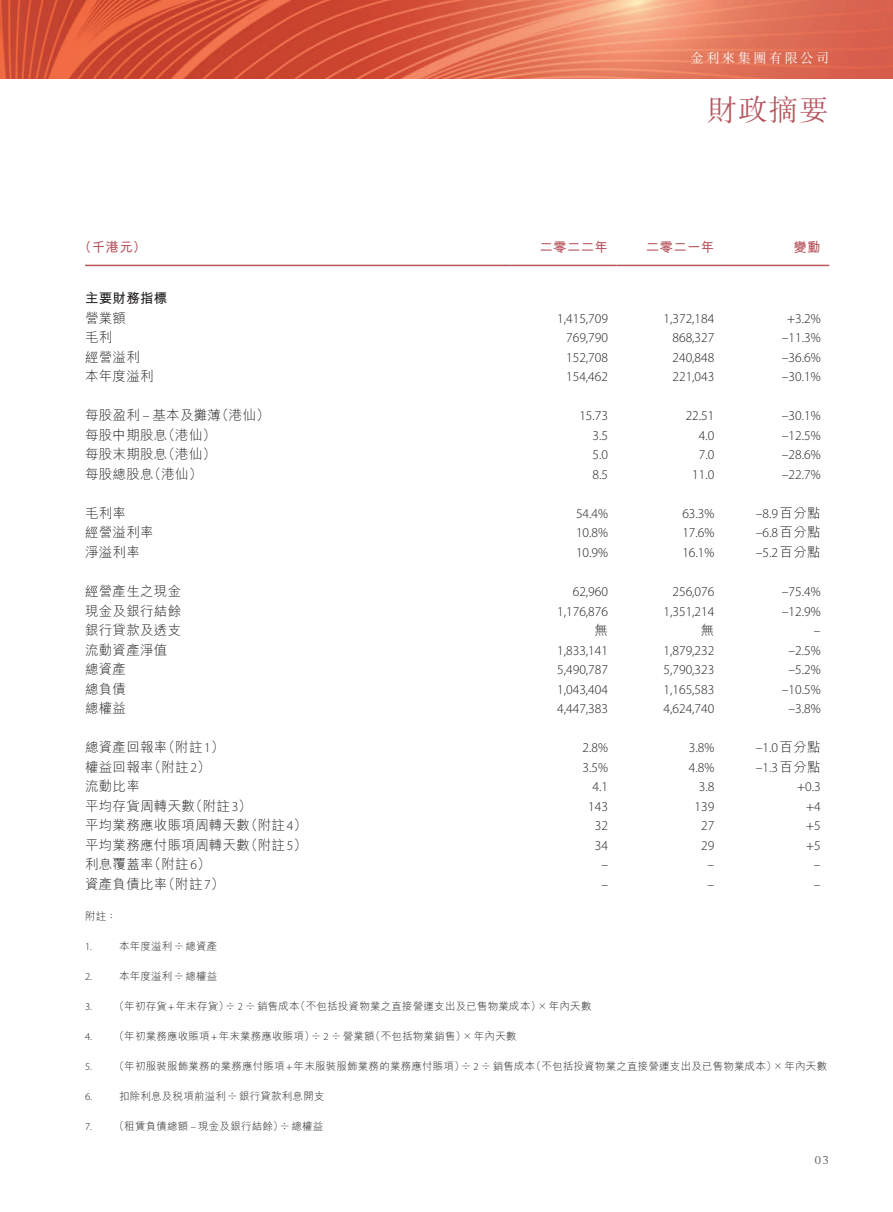
<style>
.page{position:relative;width:893px;height:1212px;background:#fff}
.page>*{position:absolute;margin:0;border:0;box-sizing:border-box;transform-origin:0 0}
.t1{font:300 30px "M Sung HK";color:#b7555f}
._50_Table_txt{font:300 13.5px "Myriad Pro";color:#231f20}
._50_Table_txt-2{font:300 13.5px "M Hei HK";letter-spacing:.02em;color:#231f20}
._50_Table_txt-3{font:700 13.5px "M Hei HK";letter-spacing:.02em;color:#b7555f}
.t2{font:300 13.5px "M Sung HK";letter-spacing:.16em;color:#fff}
._50_Table_txt-4{font:700 13.5px "M Hei HK";letter-spacing:.02em;color:#231f20}
.t3{font:11.25px "Berling LT Std";color:#57585a}
._06_Notes{font:300 10.5px "M Hei HK";letter-spacing:.02em;color:#231f20}
._06_Notes-2{font:300 10.5px "Myriad Pro";color:#231f20}
.s1{font-family:"Myriad Pro"}
.s2{font-family:"M Hei HK"}
</style>
<div class="page">
<img style="left:0;top:0;width:893px;height:79px">
<hr style="left:85px;top:265px;width:425px;height:1px;background:#b7555f">
<hr style="left:510px;top:265px;width:107px;height:1px;background:#b7555f">
<hr style="left:617px;top:265px;width:106px;height:1px;background:#b7555f">
<hr style="left:723px;top:265px;width:106px;height:1px;background:#b7555f">
<p class="t2" style="left:690px;top:49px;width:140px">金利來集團有限公司</p>
<p class="t1" style="left:707px;top:88px;width:124px">財政摘要</p>
<p class="_50_Table_txt-3" style="left:78px;top:237px;width:70px">（千港元）</p>
<p class="_50_Table_txt-3" style="left:539px;top:237px;width:70px">二零二二年</p>
<p class="_50_Table_txt-3" style="left:646px;top:237px;width:70px">二零二一年</p>
<p class="_50_Table_txt-3" style="left:793px;top:237px;width:29px">變動</p>
<p class="_50_Table_txt-4" style="left:85px;top:289px;width:84px">主要財務指標</p>
<p class="_50_Table_txt-2" style="left:85px;top:311px;width:43px">營業額</p>
<p class="_50_Table_txt" style="left:557px;top:310px;width:52px">1,415,709</p>
<p class="_50_Table_txt" style="left:664px;top:310px;width:52px">1,372,184</p>
<p class="_50_Table_txt" style="left:787px;top:310px;width:35px">+3.2%</p>
<p class="_50_Table_txt-2" style="left:85px;top:331px;width:29px">毛利</p>
<p class="_50_Table_txt" style="left:566px;top:330px;width:43px">769,790</p>
<p class="_50_Table_txt" style="left:672px;top:330px;width:43px">868,327</p>
<p class="_50_Table_txt" style="left:782px;top:330px;width:40px">–11.3%</p>
<p class="_50_Table_txt-2" style="left:85px;top:350px;width:56px">經營溢利</p>
<p class="_50_Table_txt" style="left:566px;top:349px;width:43px">152,708</p>
<p class="_50_Table_txt" style="left:672px;top:349px;width:43px">240,848</p>
<p class="_50_Table_txt" style="left:782px;top:349px;width:40px">–36.6%</p>
<p class="_50_Table_txt-2" style="left:85px;top:370px;width:70px">本年度溢利</p>
<p class="_50_Table_txt" style="left:566px;top:369px;width:43px">154,462</p>
<p class="_50_Table_txt" style="left:672px;top:369px;width:43px">221,043</p>
<p class="_50_Table_txt" style="left:782px;top:369px;width:40px">–30.1%</p>
<p class="_50_Table_txt-2" style="left:85px;top:409px;width:186px">每股盈利 <span class="s1">–</span> 基本及攤薄（港仙）</p>
<p class="_50_Table_txt" style="left:579px;top:408px;width:30px">15.73</p>
<p class="_50_Table_txt" style="left:686px;top:408px;width:30px">22.51</p>
<p class="_50_Table_txt" style="left:782px;top:408px;width:40px">–30.1%</p>
<p class="_50_Table_txt-2" style="left:85px;top:428px;width:132px">每股中期股息（港仙）</p>
<p class="_50_Table_txt" style="left:593px;top:427px;width:17px">3.5</p>
<p class="_50_Table_txt" style="left:699px;top:427px;width:17px">4.0</p>
<p class="_50_Table_txt" style="left:782px;top:427px;width:40px">–12.5%</p>
<p class="_50_Table_txt-2" style="left:85px;top:448px;width:132px">每股末期股息（港仙）</p>
<p class="_50_Table_txt" style="left:593px;top:447px;width:17px">5.0</p>
<p class="_50_Table_txt" style="left:699px;top:447px;width:17px">7.0</p>
<p class="_50_Table_txt" style="left:782px;top:447px;width:40px">–28.6%</p>
<p class="_50_Table_txt-2" style="left:85px;top:467px;width:119px">每股總股息（港仙）</p>
<p class="_50_Table_txt" style="left:593px;top:466px;width:17px">8.5</p>
<p class="_50_Table_txt" style="left:692px;top:466px;width:24px">11.0</p>
<p class="_50_Table_txt" style="left:782px;top:466px;width:40px">–22.7%</p>
<p class="_50_Table_txt-2" style="left:85px;top:506px;width:43px">毛利率</p>
<p class="_50_Table_txt" style="left:576px;top:505px;width:34px">54.4%</p>
<p class="_50_Table_txt" style="left:682px;top:505px;width:34px">63.3%</p>
<p class="_50_Table_txt" style="left:756px;top:505px;width:67px">–8.9<span class="s2">百分點</span></p>
<p class="_50_Table_txt-2" style="left:85px;top:526px;width:70px">經營溢利率</p>
<p class="_50_Table_txt" style="left:576px;top:525px;width:34px">10.8%</p>
<p class="_50_Table_txt" style="left:682px;top:525px;width:34px">17.6%</p>
<p class="_50_Table_txt" style="left:756px;top:525px;width:67px">–6.8<span class="s2">百分點</span></p>
<p class="_50_Table_txt-2" style="left:85px;top:545px;width:56px">淨溢利率</p>
<p class="_50_Table_txt" style="left:576px;top:544px;width:34px">10.9%</p>
<p class="_50_Table_txt" style="left:682px;top:544px;width:34px">16.1%</p>
<p class="_50_Table_txt" style="left:756px;top:544px;width:67px">–5.2<span class="s2">百分點</span></p>
<p class="_50_Table_txt-2" style="left:85px;top:584px;width:98px">經營產生之現金</p>
<p class="_50_Table_txt" style="left:573px;top:583px;width:37px">62,960</p>
<p class="_50_Table_txt" style="left:672px;top:583px;width:43px">256,076</p>
<p class="_50_Table_txt" style="left:782px;top:583px;width:40px">–75.4%</p>
<p class="_50_Table_txt-2" style="left:85px;top:604px;width:98px">現金及銀行結餘</p>
<p class="_50_Table_txt" style="left:557px;top:603px;width:52px">1,176,876</p>
<p class="_50_Table_txt" style="left:664px;top:603px;width:52px">1,351,214</p>
<p class="_50_Table_txt" style="left:782px;top:603px;width:40px">–12.9%</p>
<p class="_50_Table_txt-2" style="left:85px;top:623px;width:98px">銀行貸款及透支</p>
<p class="_50_Table_txt-2" style="left:595px;top:623px;width:15px">無</p>
<p class="_50_Table_txt-2" style="left:701px;top:623px;width:15px">無</p>
<p class="_50_Table_txt" style="left:814px;top:622px;width:8px">–</p>
<p class="_50_Table_txt-2" style="left:85px;top:643px;width:84px">流動資產淨值</p>
<p class="_50_Table_txt" style="left:557px;top:642px;width:52px">1,833,141</p>
<p class="_50_Table_txt" style="left:664px;top:642px;width:52px">1,879,232</p>
<p class="_50_Table_txt" style="left:788px;top:642px;width:34px">–2.5%</p>
<p class="_50_Table_txt-2" style="left:85px;top:662px;width:43px">總資產</p>
<p class="_50_Table_txt" style="left:557px;top:661px;width:52px">5,490,787</p>
<p class="_50_Table_txt" style="left:664px;top:661px;width:52px">5,790,323</p>
<p class="_50_Table_txt" style="left:788px;top:661px;width:34px">–5.2%</p>
<p class="_50_Table_txt-2" style="left:85px;top:682px;width:43px">總負債</p>
<p class="_50_Table_txt" style="left:557px;top:681px;width:52px">1,043,404</p>
<p class="_50_Table_txt" style="left:664px;top:681px;width:52px">1,165,583</p>
<p class="_50_Table_txt" style="left:782px;top:681px;width:40px">–10.5%</p>
<p class="_50_Table_txt-2" style="left:85px;top:701px;width:43px">總權益</p>
<p class="_50_Table_txt" style="left:557px;top:700px;width:52px">4,447,383</p>
<p class="_50_Table_txt" style="left:664px;top:700px;width:52px">4,624,740</p>
<p class="_50_Table_txt" style="left:788px;top:700px;width:34px">–3.8%</p>
<p class="_50_Table_txt-2" style="left:85px;top:740px;width:141px">總資產回報率（附註<span class="s1">1</span>）</p>
<p class="_50_Table_txt" style="left:583px;top:739px;width:27px">2.8%</p>
<p class="_50_Table_txt" style="left:689px;top:739px;width:27px">3.8%</p>
<p class="_50_Table_txt" style="left:756px;top:739px;width:67px">–1.0<span class="s2">百分點</span></p>
<p class="_50_Table_txt-2" style="left:85px;top:760px;width:127px">權益回報率（附註<span class="s1">2</span>）</p>
<p class="_50_Table_txt" style="left:583px;top:759px;width:27px">3.5%</p>
<p class="_50_Table_txt" style="left:689px;top:759px;width:27px">4.8%</p>
<p class="_50_Table_txt" style="left:756px;top:759px;width:67px">–1.3<span class="s2">百分點</span></p>
<p class="_50_Table_txt-2" style="left:85px;top:779px;width:56px">流動比率</p>
<p class="_50_Table_txt" style="left:593px;top:778px;width:17px">4.1</p>
<p class="_50_Table_txt" style="left:699px;top:778px;width:17px">3.8</p>
<p class="_50_Table_txt" style="left:797px;top:778px;width:25px">+0.3</p>
<p class="_50_Table_txt-2" style="left:85px;top:799px;width:168px">平均存貨周轉天數（附註<span class="s1">3</span>）</p>
<p class="_50_Table_txt" style="left:588px;top:798px;width:21px">143</p>
<p class="_50_Table_txt" style="left:695px;top:798px;width:21px">139</p>
<p class="_50_Table_txt" style="left:806px;top:798px;width:16px">+4</p>
<p class="_50_Table_txt-2" style="left:85px;top:818px;width:223px">平均業務應收賬項周轉天數（附註<span class="s1">4</span>）</p>
<p class="_50_Table_txt" style="left:595px;top:817px;width:15px">32</p>
<p class="_50_Table_txt" style="left:701px;top:817px;width:15px">27</p>
<p class="_50_Table_txt" style="left:806px;top:817px;width:16px">+5</p>
<p class="_50_Table_txt-2" style="left:85px;top:838px;width:223px">平均業務應付賬項周轉天數（附註<span class="s1">5</span>）</p>
<p class="_50_Table_txt" style="left:595px;top:837px;width:15px">34</p>
<p class="_50_Table_txt" style="left:701px;top:837px;width:15px">29</p>
<p class="_50_Table_txt" style="left:806px;top:837px;width:16px">+5</p>
<p class="_50_Table_txt-2" style="left:85px;top:857px;width:127px">利息覆蓋率（附註<span class="s1">6</span>）</p>
<p class="_50_Table_txt" style="left:601px;top:856px;width:8px">–</p>
<p class="_50_Table_txt" style="left:708px;top:856px;width:8px">–</p>
<p class="_50_Table_txt" style="left:814px;top:856px;width:8px">–</p>
<p class="_50_Table_txt-2" style="left:85px;top:877px;width:141px">資產負債比率（附註<span class="s1">7</span>）</p>
<p class="_50_Table_txt" style="left:601px;top:876px;width:8px">–</p>
<p class="_50_Table_txt" style="left:708px;top:876px;width:8px">–</p>
<p class="_50_Table_txt" style="left:814px;top:876px;width:8px">–</p>
<p class="_06_Notes" style="left:85px;top:910px;width:33px">附註：</p>
<p class="_06_Notes-2" style="left:85px;top:940px;width:8px">1.</p>
<p class="_06_Notes" style="left:119px;top:940px;width:100px">本年度溢利÷總資產</p>
<p class="_06_Notes-2" style="left:85px;top:970px;width:8px">2.</p>
<p class="_06_Notes" style="left:119px;top:970px;width:100px">本年度溢利÷總權益</p>
<p class="_06_Notes" style="left:85px;top:1000px;width:508px"><span class="s1">3.</span> （年初存貨<span class="s1">+</span>年末存貨）÷ <span class="s1">2</span> ÷銷售成本（不包括投資物業之直接營運支出及已售物業成本）×年內天數</p>
<p class="_06_Notes" style="left:85px;top:1030px;width:433px"><span class="s1">4.</span> （年初業務應收賬項<span class="s1">+</span>年末業務應收賬項）÷ <span class="s1">2</span> ÷營業額（不包括物業銷售）×年內天數</p>
<p class="_06_Notes" style="left:85px;top:1060px;width:744px"><span class="s1">5.</span> （年初服裝服飾業務的業務應付賬項<span class="s1">+</span>年末服裝服飾業務的業務應付賬項）÷ <span class="s1">2</span> ÷銷售成本（不包括投資物業之直接營運支出及已售物業成本）×年內天數</p>
<p class="_06_Notes-2" style="left:85px;top:1090px;width:8px">6.</p>
<p class="_06_Notes" style="left:119px;top:1090px;width:207px">扣除利息及稅項前溢利÷銀行貸款利息開支</p>
<p class="_06_Notes" style="left:85px;top:1120px;width:240px"><span class="s1">7.</span> （租賃負債總額 <span class="s1">–</span> 現金及銀行結餘）÷總權益</p>
<p class="t3" style="left:815px;top:1153px;width:16px">03</p>
</div>
